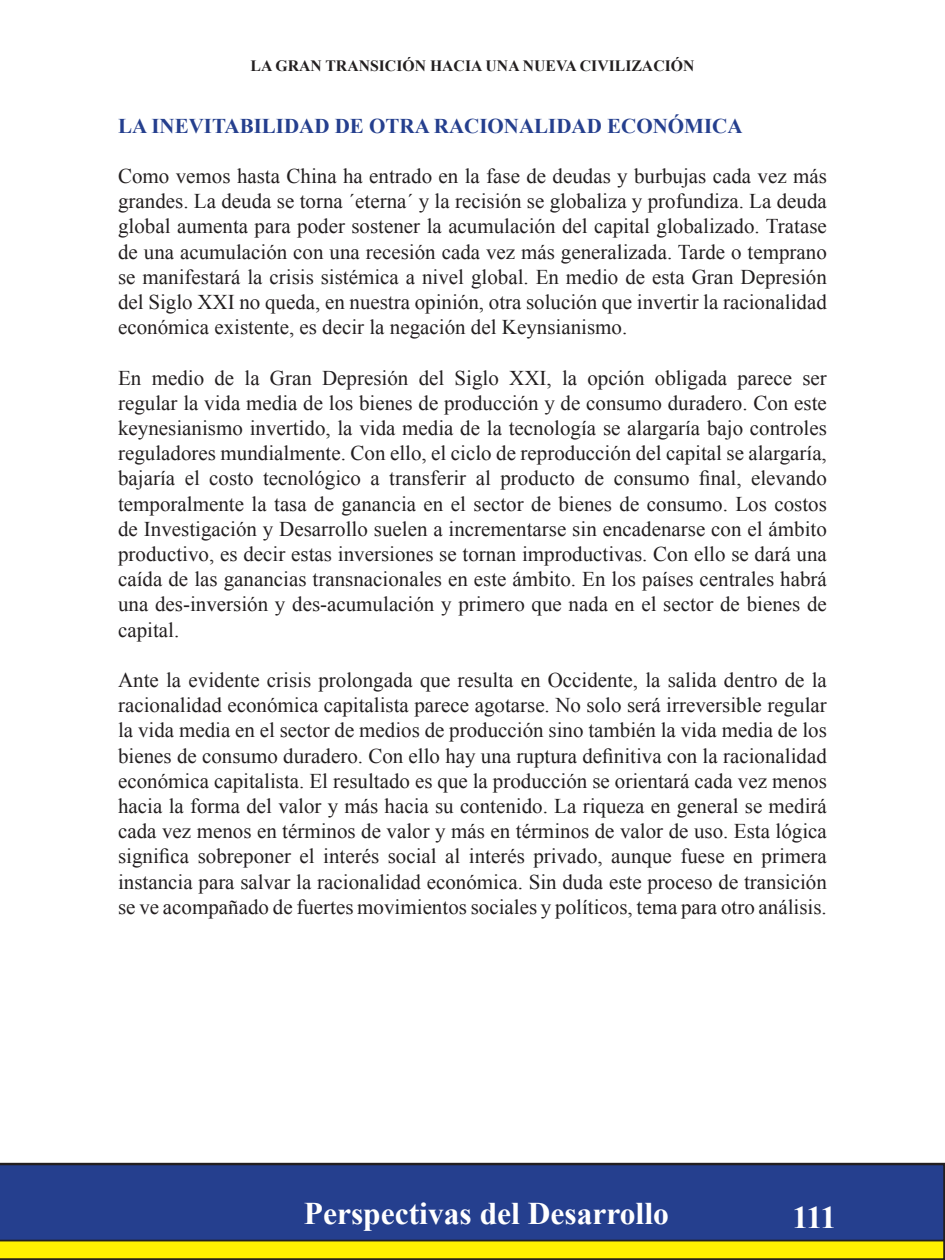
<style>
.page{position:relative;width:945px;height:1260px;background:#fff}
.page>*{position:absolute;margin:0;border:0;box-sizing:border-box;transform-origin:0 0}
.t1{font:700 31.5px "Times New Roman";color:#fff}
.t2{font:21px/25.2px "Times New Roman";color:#231f20;text-align:justify}
.t3{font:700 21px "Times New Roman";color:#253f8e}
.t4{font:700 15.75px "Times New Roman";color:#231f20}
</style>
<div class="page">
<svg style="left:0;top:1163px;width:945px;height:97px;background:#dbce05"></svg>
<div style="left:0;top:1164px;width:945px;height:77px;background:#253f8e"></div>
<p class="t4" style="left:250px;top:55px;width:445px">LA GRAN TRANSICIÓN HACIA UNA NUEVA CIVILIZACIÓN</p>
<p class="t3" style="left:118px;top:111px;width:626px">LA INEVITABILIDAD DE OTRA RACIONALIDAD ECONÓMICA</p>
<p class="t2" style="left:118px;top:163px;width:710px">Como vemos hasta China ha entrado en la fase de deudas y burbujas cada vez más grandes. La deuda se torna ´eterna´ y la recisión se globaliza y profundiza. La deuda global aumenta para poder sostener la acumulación del capital globalizado. Tratase de una acumulación con una recesión cada vez más generalizada. Tarde o temprano se manifestará la crisis sistémica a nivel global. En medio de esta Gran Depresión del Siglo XXI no queda, en nuestra opinión, otra solución que invertir la racionalidad económica existente, es decir la negación del Keynsianismo.</p>
<p class="t2" style="left:118px;top:365px;width:710px">En medio de la Gran Depresión del Siglo XXI, la opción obligada parece ser regular la vida media de los bienes de producción y de consumo duradero. Con este keynesianismo invertido, la vida media de la tecnología se alargaría bajo controles reguladores mundialmente. Con ello, el ciclo de reproducción del capital se alargaría, bajaría el costo tecnológico a transferir al producto de consumo final, elevando temporalmente la tasa de ganancia en el sector de bienes de consumo. Los costos de Investigación y Desarrollo suelen a incrementarse sin encadenarse con el ámbito productivo, es decir estas inversiones se tornan improductivas. Con ello se dará una caída de las ganancias transnacionales en este ámbito. En los países centrales habrá una des-inversión y des-acumulación y primero que nada en el sector de bienes de capital.</p>
<p class="t2" style="left:118px;top:667px;width:710px">Ante la evidente crisis prolongada que resulta en Occidente, la salida dentro de la racionalidad económica capitalista parece agotarse. No solo será irreversible regular la vida media en el sector de medios de producción sino también la vida media de los bienes de consumo duradero. Con ello hay una ruptura definitiva con la racionalidad económica capitalista. El resultado es que la producción se orientará cada vez menos hacia la forma del valor y más hacia su contenido. La riqueza en general se medirá cada vez menos en términos de valor y más en términos de valor de uso. Esta lógica significa sobreponer el interés social al interés privado, aunque fuese en primera instancia para salvar la racionalidad económica. Sin duda este proceso de transición se ve acompañado de fuertes movimientos sociales y políticos, tema para otro análisis.</p>
<h1 class="t1" style="left:304px;top:1192px;width:367px">Perspectivas del Desarrollo</h1>
<h1 class="t1" style="left:792px;top:1195px;width:45px">111</h1>
</div>
